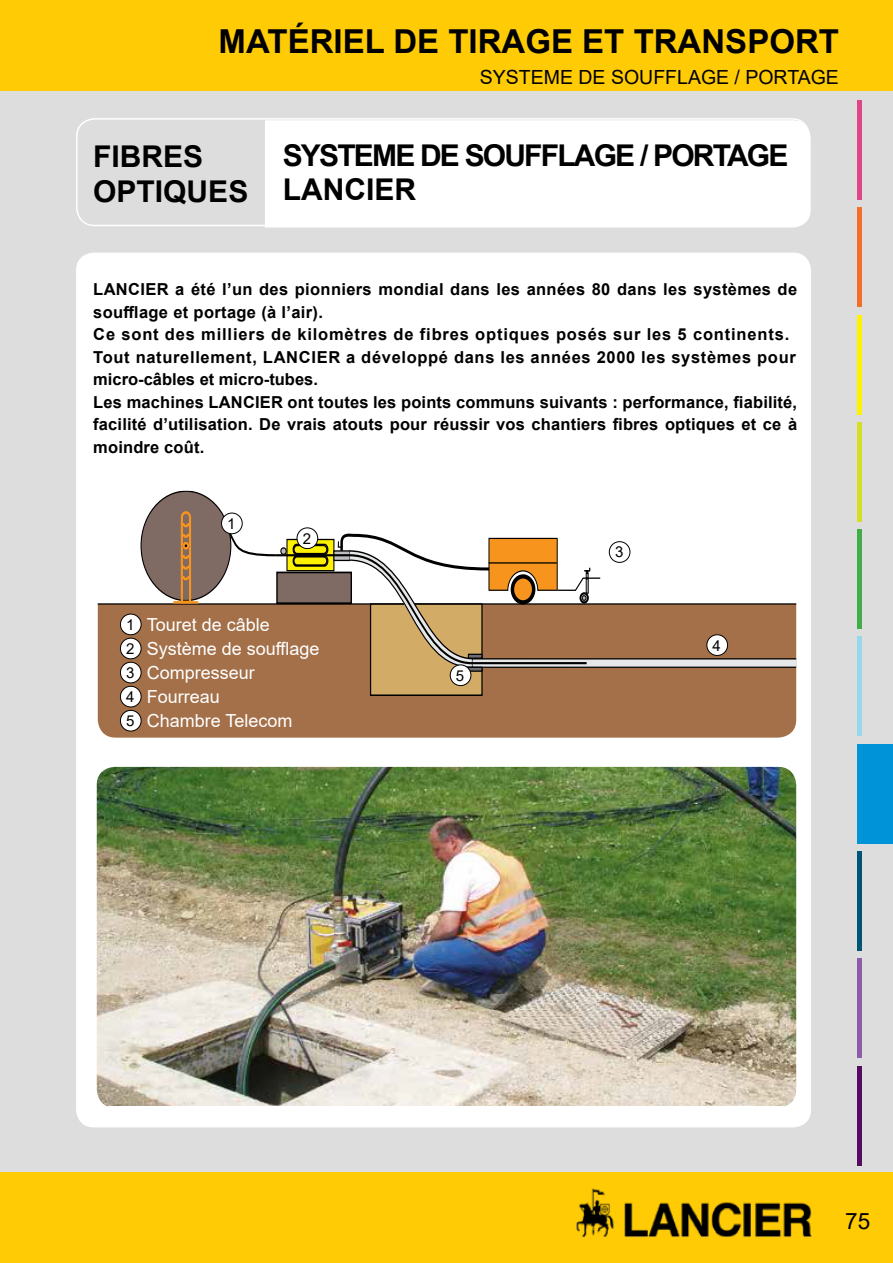
<style>
.page{position:relative;width:893px;height:1263px;background:#fff}
.page>*{position:absolute;margin:0;border:0;box-sizing:border-box;transform-origin:0 0}
.t1{font:700 33px "Arial";color:#000}
.t2{font:700 30px/34.5px "Arial";letter-spacing:-.06em;color:#000}
.t3{font:700 30px/34.5px "Arial";color:#000}
.t4{font:22.5px "Arial";color:#000}
.t5{font:19.5px "Arial";color:#000}
.t6{font:18px/24px "Arial";color:#fff}
.t7{font:700 16.5px/22.5px "Arial";letter-spacing:.02em;color:#000}
.t8{font:15px "Arial";color:#000}
</style>
<div class="page">
<div style="left:0;top:0;width:893px;height:1190px;background:#ddd"></div>
<div style="left:2px;top:1172px;width:891px;height:91px;background:#ffcb05"></div>
<hr style="left:0;top:1172px;width:2px;height:91px;background:#ffcb05">
<img style="left:576px;top:1188px;width:236px;height:50px">
<div style="left:2px;top:0;width:891px;height:90px;background:#ffcb05"></div>
<hr style="left:0;top:0;width:4px;height:90px;background:#ffcb05">
<div style="left:76px;top:253px;width:735px;height:874px;background:#fff;border-radius:18px"></div>
<img style="left:97px;top:767px;width:699px;height:340px">
<div style="left:98px;top:603px;width:698px;height:135px;background:#a47049"></div>
<div style="left:371px;top:604px;width:111px;height:91px;background:#d2ab67"></div>
<div style="left:370px;top:603px;width:113px;height:93px;border:1px solid #000"></div>
<div style="left:141px;top:491px;width:90px;height:109px;background:#806b64;border-radius:50%"></div>
<svg style="left:180px;top:511px;width:12px;height:93px"></svg>
<div style="left:183px;top:542px;width:6px;height:8px;border:2px solid #f7941e;border-radius:50%"></div>
<svg style="left:227px;top:530px;width:89px;height:135px"></svg>
<hr style="left:173px;top:601px;width:25px;height:2px;background:#f7941e">
<div style="left:276px;top:572px;width:76px;height:32px;border:2px solid #000"></div>
<svg style="left:280px;top:532px;width:516px;height:141px"></svg>
<hr style="left:586px;top:578px;width:3px;height:15px;background:#b8b6b1">
<div style="left:222px;top:513px;width:20px;height:21px;background:#fff;border-radius:50%"></div>
<div style="left:221px;top:513px;width:21px;height:21px;border:1px solid #000;border-radius:50%"></div>
<div style="left:120px;top:614px;width:21px;height:21px;background:#fff;border-radius:50%"></div>
<div style="left:120px;top:614px;width:21px;height:21px;border:1px solid #000;border-radius:50%"></div>
<div style="left:297px;top:528px;width:21px;height:21px;background:#fff;border-radius:50%"></div>
<div style="left:297px;top:528px;width:21px;height:21px;border:1px solid #000;border-radius:50%"></div>
<div style="left:120px;top:638px;width:21px;height:21px;background:#fff;border-radius:50%"></div>
<div style="left:120px;top:638px;width:21px;height:21px;border:1px solid #000;border-radius:50%"></div>
<div style="left:609px;top:542px;width:21px;height:20px;background:#fff;border-radius:50%"></div>
<div style="left:609px;top:541px;width:21px;height:21px;border:1px solid #000;border-radius:50%"></div>
<div style="left:120px;top:662px;width:21px;height:21px;background:#fff;border-radius:50%"></div>
<div style="left:120px;top:662px;width:21px;height:21px;border:1px solid #000;border-radius:50%"></div>
<div style="left:707px;top:635px;width:21px;height:20px;background:#fff;border-radius:50%"></div>
<div style="left:707px;top:634px;width:21px;height:22px;border:1px solid #000;border-radius:50%"></div>
<div style="left:120px;top:686px;width:21px;height:21px;background:#fff;border-radius:50%"></div>
<div style="left:120px;top:686px;width:21px;height:21px;border:1px solid #000;border-radius:50%"></div>
<div style="left:450px;top:665px;width:21px;height:21px;background:#fff;border-radius:50%"></div>
<div style="left:450px;top:665px;width:21px;height:21px;border:1px solid #000;border-radius:50%"></div>
<div style="left:120px;top:710px;width:21px;height:21px;background:#fff;border-radius:50%"></div>
<div style="left:120px;top:710px;width:21px;height:21px;border:1px solid #000;border-radius:50%"></div>
<div style="left:76px;top:118px;width:734px;height:108px;border:2px solid #fff;border-radius:18px"></div>
<div style="left:265px;top:120px;width:546px;height:107px;background:#fff"></div>
<hr style="left:858px;top:100px;width:4px;height:100px;background:#df4687">
<hr style="left:858px;top:529px;width:4px;height:100px;background:#41ad49">
<hr style="left:858px;top:315px;width:4px;height:100px;background:#fff200">
<div style="left:858px;top:744px;width:35px;height:100px;background:#0093d8"></div>
<hr style="left:858px;top:958px;width:4px;height:100px;background:#8d5da7">
<hr style="left:858px;top:207px;width:4px;height:100px;background:#f36e2b">
<hr style="left:858px;top:637px;width:4px;height:99px;background:#96d9ec">
<hr style="left:858px;top:422px;width:4px;height:100px;background:#d4de25">
<hr style="left:858px;top:851px;width:4px;height:100px;background:#005476">
<hr style="left:858px;top:1066px;width:4px;height:99px;background:#570c63">
<h1 class="t1" style="left:219px;top:18px;width:622px">MATÉRIEL DE TIRAGE ET TRANSPORT</h1>
<p class="t5" style="left:480px;top:63px;width:361px">SYSTEME DE SOUFFLAGE / PORTAGE</p>
<h2 class="t3" style="left:93px;top:140px;width:157px">FIBRES<br>OPTIQUES</h2>
<h2 class="t2" style="left:283px;top:138px;width:507px">SYSTEME DE SOUFFLAGE / PORTAGE<br>LANCIER</h2>
<p class="t7" style="left:93px;top:278px;width:705px">LANCIER a été l’un des pionniers mondial dans les années 80 dans les systèmes de soufflage et portage (à l’air).<br>Ce sont des milliers de kilomètres de fibres optiques posés sur les 5 continents.<br>Tout naturellement, LANCIER a développé dans les années 2000 les systèmes pour micro-câbles et micro-tubes.<br>Les machines LANCIER ont toutes les points communs suivants : performance, fiabilité, facilité d’utilisation. De vrais atouts pour réussir vos chantiers fibres optiques et ce à moindre coût.</p>
<p class="t8" style="left:227px;top:513px;width:10px">1</p>
<p class="t8" style="left:303px;top:528px;width:10px">2</p>
<p class="t8" style="left:126px;top:614px;width:10px">1</p>
<p class="t8" style="left:126px;top:638px;width:10px">2</p>
<p class="t8" style="left:126px;top:662px;width:10px">3</p>
<p class="t8" style="left:126px;top:686px;width:10px">4</p>
<p class="t8" style="left:126px;top:710px;width:10px">5</p>
<p class="t6" style="left:147px;top:612px;width:174px">Touret de câble<br>Système de soufflage<br>Compresseur<br>Fourreau<br>Chambre Telecom</p>
<p class="t8" style="left:456px;top:665px;width:10px">5</p>
<p class="t8" style="left:615px;top:542px;width:10px">3</p>
<p class="t8" style="left:713px;top:635px;width:10px">4</p>
<h3 class="t4" style="left:845px;top:1205px;width:27px">75</h3>
</div>
